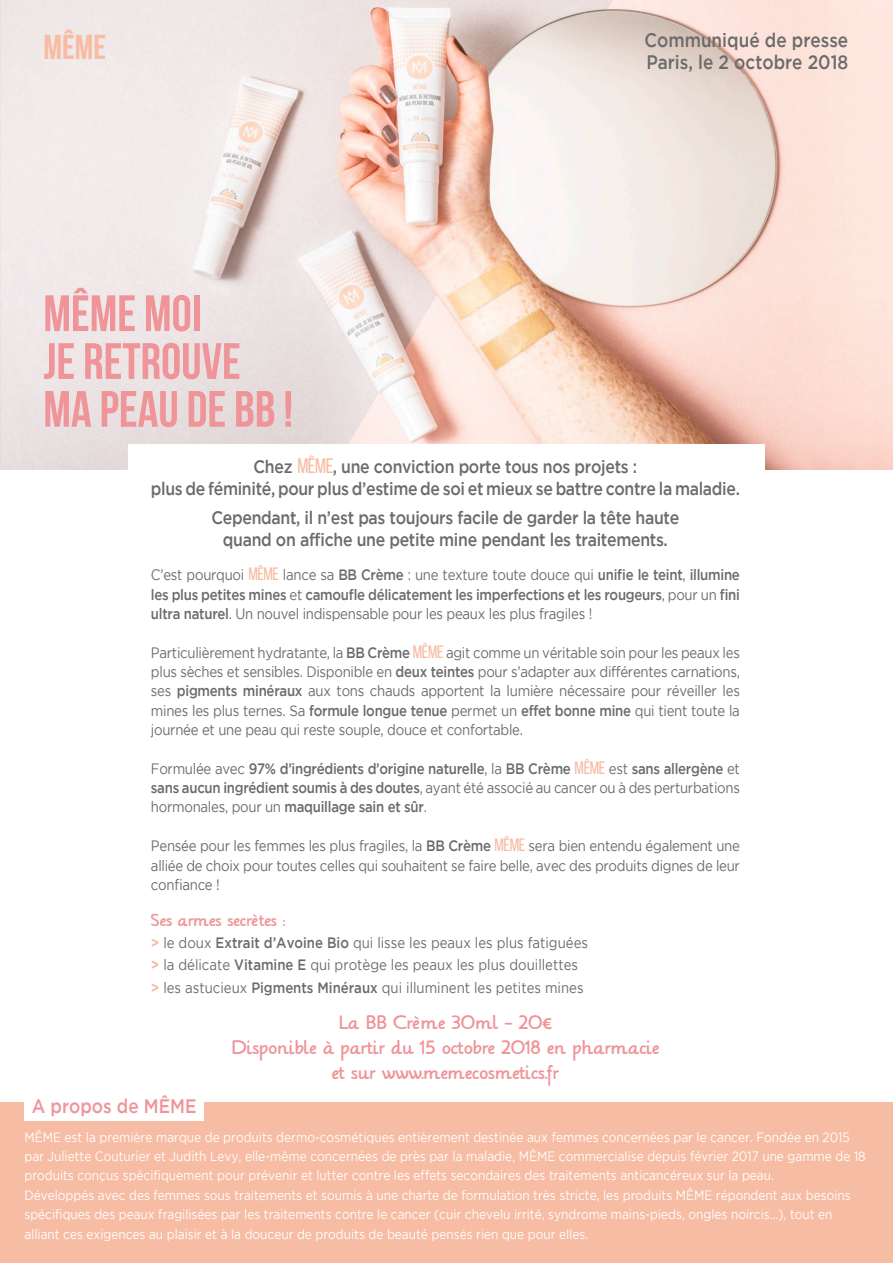
<style>
.page{position:relative;width:893px;height:1263px;background:#fff}
.page>*{position:absolute;margin:0;border:0;box-sizing:border-box;transform-origin:0 0}
.t1{font:51px "Bebas Neue";color:#ef9498}
.t2{font:34.5px "Bebas Neue";color:#f7bca4}
.t3{font:500 19.5px "Gotham";color:#6b6b6b;scale:.88 1}
.t4{font:500 19.5px "Gotham";color:#ef9498;scale:.88 1}
.t5{font:500 18px "Gotham";letter-spacing:-.02em;color:#6b6b6b;scale:.88 1}
.t6{font:15px/19.4px "Gotham";color:#6b6b6b;text-align:justify;scale:.88 1}
.t7{font:500 15px/19.4px "Gotham";letter-spacing:-.02em;color:#6b6b6b;text-align:justify;scale:.88 1}
.t8{font:15px "Lilly";letter-spacing:-.02em;color:#ef9498;scale:1.11 1}
.t9{font:13.5px/19.4px "Gotham";color:#fff;scale:.88 1}
.t10{font:13.5px "Lilly";letter-spacing:-.02em;color:#ef9498;scale:1.11 1}
.s1{font-family:"Bebas Neue";font-weight:400;font-size:21px;color:#f7bca4}
.s2{font-weight:400}
.s3{font-family:"Bebas Neue";font-weight:400;font-size:18px;color:#f7bca4}
.s4{font-weight:500}
.s5{font-family:"Bebas Neue";font-size:18px;color:#f7bca4}
.s6{font-weight:700;color:#f7bca4}
.s7{font-family:"Arial";font-weight:700}
</style>
<div class="page">
<img style="left:0;top:0;width:893px;height:470px">
<div style="left:0;top:1102px;width:893px;height:161px;background:#f7bca4"></div>
<div style="left:24px;top:1084px;width:180px;height:36px;background:#fff"></div>
<div style="left:128px;top:444px;width:637px;height:108px;background:#fff"></div>
<p class="t2" style="left:43px;top:28px;width:64px">MÊME</p>
<p class="t1" style="left:43px;top:285px;width:160px">MÊME MOI</p>
<p class="t1" style="left:43px;top:333px;width:199px">JE RETROUVE</p>
<p class="t1" style="left:43px;top:381px;width:251px">MA PEAU DE BB !</p>
<p class="t3" style="left:644px;top:29px;width:233px">Communiqué de presse</p>
<p class="t3" style="left:646px;top:51px;width:231px">Paris, le 2 octobre 2018</p>
<p class="t5" style="left:254px;top:456px;width:438px">Chez <span class="s1">MÊME</span>, une conviction porte tous nos projets :</p>
<p class="t5" style="left:151px;top:479px;width:671px">plus de féminité, pour plus d’estime de soi et mieux se battre contre la maladie.</p>
<p class="t5" style="left:212px;top:507px;width:533px">Cependant, il n’est pas toujours facile de garder la tête haute</p>
<p class="t5" style="left:223px;top:529px;width:507px">quand on affiche une petite mine pendant les traitements.</p>
<p class="t7" style="left:151px;top:565px;width:671px"><span class="s2">C’est pourquoi</span> <span class="s3">MÊME</span> <span class="s2">lance sa</span> BB Crème <span class="s2">: une texture toute douce qui</span> unifie le teint<span class="s2">,</span> illumine les plus petites mines <span class="s2">et</span> camoufle délicatement les imperfections et les rougeurs<span class="s2">, pour un</span> fini ultra naturel<span class="s2">. Un nouvel indispensable pour les peaux les plus fragiles !</span></p>
<p class="t6" style="left:151px;top:642px;width:671px">Particulièrement hydratante, la <span class="s4">BB Crème</span> <span class="s5">MÊME</span> agit comme un véritable soin pour les peaux les plus sèches et sensibles. Disponible en <span class="s4">deux teintes</span> pour s’adapter aux différentes carnations, ses <span class="s4">pigments minéraux</span> aux tons chauds apportent la lumière nécessaire pour réveiller les mines les plus ternes. Sa <span class="s4">formule longue tenue</span> permet un <span class="s4">effet bonne mine</span> qui tient toute la journée et une peau qui reste souple, douce et confortable.</p>
<p class="t7" style="left:151px;top:758px;width:671px"><span class="s2">Formulée avec</span> 97% d’ingrédients d’origine naturelle<span class="s2">, la</span> BB Crème <span class="s3">MÊME</span> <span class="s2">est</span> sans allergène <span class="s2">et </span>sans aucun ingrédient soumis à des doutes<span class="s2">, ayant été associé au cancer ou à des perturbations hormonales, pour un</span> maquillage sain et sûr<span class="s2">.</span></p>
<p class="t6" style="left:151px;top:836px;width:671px">Pensée pour les femmes les plus fragiles, la <span class="s4">BB Crème</span> <span class="s5">MÊME</span> sera bien entendu également une alliée de choix pour toutes celles qui souhaitent se faire belle, avec des produits dignes de leur confiance !</p>
<p class="t10" style="left:151px;top:909px;width:122px">Ses armes secrètes :</p>
<p class="t6" style="left:151px;top:933px;width:498px"><span class="s6">&gt;</span> le doux <span class="s4">Extrait d’Avoine Bio</span> qui lisse les peaux les plus fatiguées</p>
<p class="t6" style="left:151px;top:955px;width:487px"><span class="s6">&gt;</span> la délicate <span class="s4">Vitamine E</span> qui protège les peaux les plus douillettes</p>
<p class="t6" style="left:151px;top:977px;width:493px"><span class="s6">&gt;</span> les astucieux <span class="s4">Pigments Minéraux</span> qui illuminent les petites mines</p>
<p class="t8" style="left:339px;top:1010px;width:193px">La BB Crème 30ml - 20<span class="s7">€</span></p>
<p class="t8" style="left:231px;top:1035px;width:387px">Disponible à partir du 15 octobre 2018 en pharmacie</p>
<p class="t8" style="left:332px;top:1060px;width:206px">et sur www.memecosmetics.fr</p>
<p class="t4" style="left:32px;top:1095px;width:189px">A propos de MÊME</p>
<p class="t9" style="left:24px;top:1127px;width:957px">MÊME est la première marque de produits dermo-cosmétiques entièrement destinée aux femmes concernées par le cancer. Fondée en 2015 par Juliette Couturier et Judith Levy, elle-même concernées de près par la maladie, MÊME commercialise depuis février 2017 une gamme de 18 produits conçus spécifiquement pour prévenir et lutter contre les effets secondaires des traitements anticancéreux sur la peau.</p>
<p class="t9" style="left:24px;top:1185px;width:940px">Développés avec des femmes sous traitements et soumis à une charte de formulation très stricte, les produits MÊME répondent aux besoins spécifiques des peaux fragilisées par les traitements contre le cancer (cuir chevelu irrité, syndrome mains-pieds, ongles noircis…), tout en alliant ces exigences au plaisir et à la douceur de produits de beauté pensés rien que pour elles.</p>
</div>
